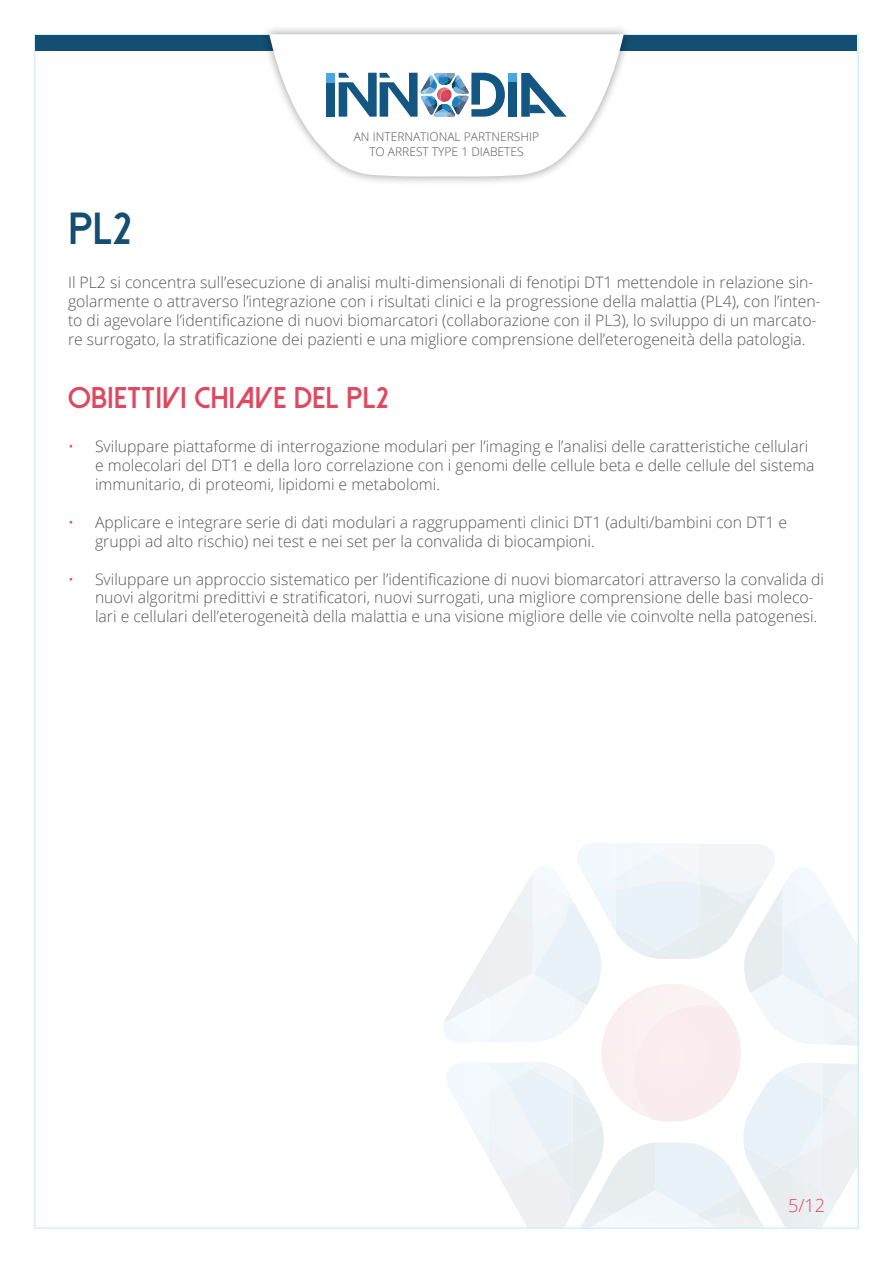
<style>
.page{position:relative;width:893px;height:1263px;background:#fff}
.page>*{position:absolute;margin:0;border:0;box-sizing:border-box;transform-origin:0 0}
.t1{font:800 45px "Dolce Vita";color:#144e73}
.t2{font:800 30px "Dolce Vita";color:#e14860}
.t3{font:300 18px "Open Sans";color:#e14860}
.t4{font:300 15.75px/18.9px "Open Sans";color:#575656}
.t5{font:300 12px/14.4px "Open Sans";color:#575656;text-align:center}
.s1{color:#e14860}
</style>
<div class="page">
<svg style="left:443px;top:843px;width:413px;height:383px"></svg>
<img style="left:601px;top:984px;width:123px;height:135px">
<div style="left:36px;top:35px;width:821px;height:16px;background:#144e73"></div>
<div style="left:260px;top:25px;width:372px;height:161px;background:#000;opacity:.4"></div>
<svg style="left:269px;top:34px;width:355px;height:143px"></svg>
<div style="left:326px;top:82px;width:9px;height:35px;background:#135681"></div>
<div style="left:326px;top:73px;width:9px;height:9px;background:#4aa6dd"></div>
<div style="left:509px;top:73px;width:8px;height:9px;background:#4aa6dd"></div>
<div style="left:509px;top:82px;width:8px;height:35px;background:#135681"></div>
<svg style="left:521px;top:73px;width:46px;height:44px"></svg>
<svg style="left:339px;top:73px;width:166px;height:44px"></svg>
<h1 class="t1" style="left:68px;top:206px;width:65px">PL2</h1>
<p class="t5" style="left:354px;top:130px;width:187px">AN INTERNATIONAL PARTNERSHIP<br>TO ARREST TYPE 1 DIABETES</p>
<p class="t4" style="left:68px;top:272px;width:754px">Il PL2 si concentra sull’esecuzione di analisi multi-dimensionali di fenotipi DT1 mettendole in relazione sin&shy;golarmente o attraverso l’integrazione con i risultati clinici e la progressione della malattia (PL4), con l’inten&shy;to di agevolare l’identificazione di nuovi biomarcatori (collaborazione con il PL3), lo sviluppo di un marcato&shy;re surrogato, la stratificazione dei pazienti e una migliore comprensione dell’eterogeneità della patologia.</p>
<h2 class="t2" style="left:68px;top:383px;width:322px">OBIETTIVI CHIAVE DEL PL2</h2>
<p class="t4" style="left:95px;top:437px;width:721px;text-indent:-27px"><span class="s1">•</span> Sviluppare piattaforme di interrogazione modulari per l’imaging e l’analisi delle caratteristiche cellulari e molecolari del DT1 e della loro correlazione con i genomi delle cellule beta e delle cellule del sistema immunitario, di proteomi, lipidomi e metabolomi.</p>
<p class="t4" style="left:95px;top:512px;width:694px;text-indent:-27px"><span class="s1">•</span> Applicare e integrare serie di dati modulari a raggruppamenti clinici DT1 (adulti/bambini con DT1 e gruppi ad alto rischio) nei test e nei set per la convalida di biocampioni.</p>
<p class="t4" style="left:95px;top:569px;width:731px;text-indent:-27px"><span class="s1">•</span> Sviluppare un approccio sistematico per l’identificazione di nuovi biomarcatori attraverso la convalida di nuovi algoritmi predittivi e stratificatori, nuovi surrogati, una migliore comprensione delle basi moleco&shy;lari e cellulari dell’eterogeneità della malattia e una visione migliore delle vie coinvolte nella patogenesi.</p>
<p class="t3" style="left:788px;top:1193px;width:38px">5/12</p>
</div>
